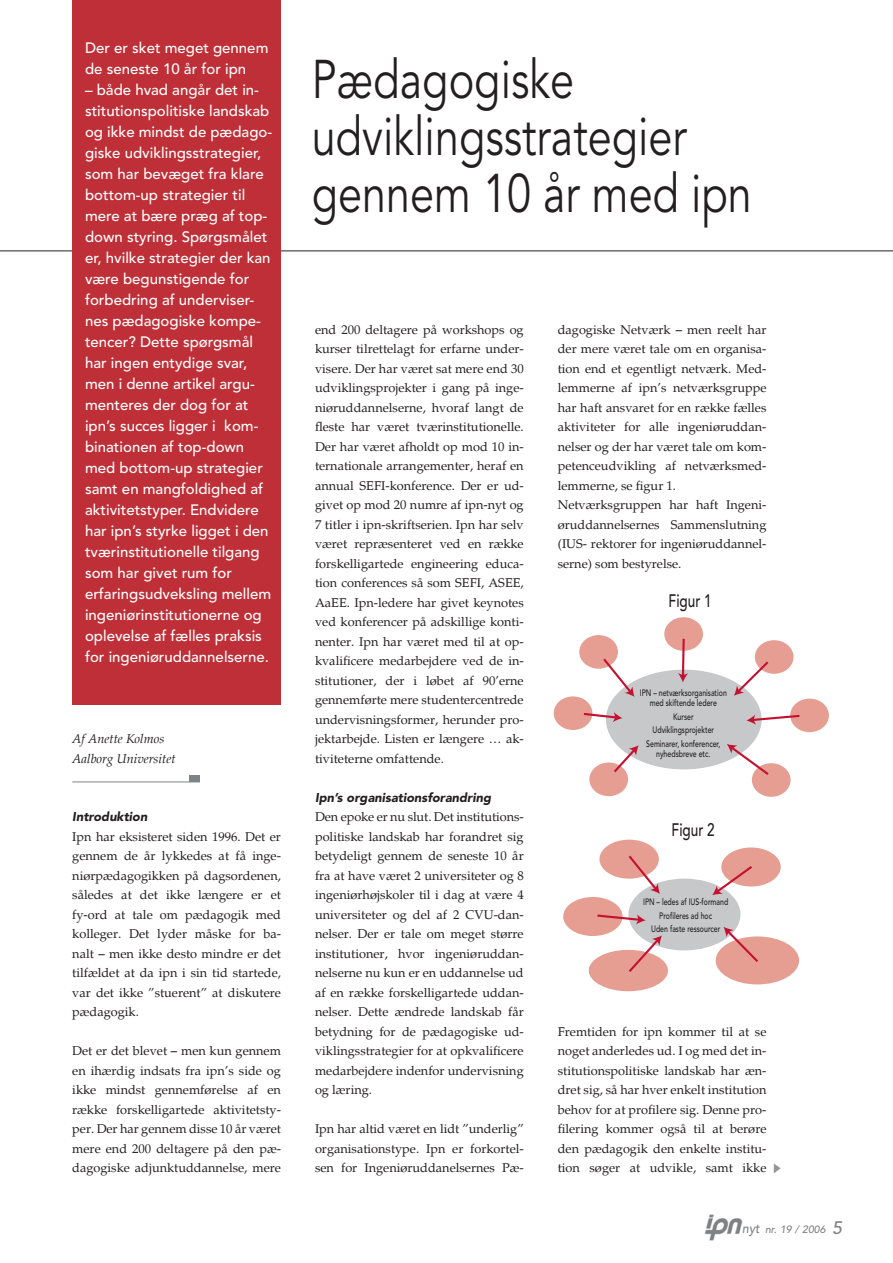
<style>
.page{position:relative;width:893px;height:1263px;background:#fff}
.page>*{position:absolute;margin:0;border:0;box-sizing:border-box;transform-origin:0 0}
.t1{font:54px/57px "Avenir";color:#231f20;scale:.8 1}
.t2{font:500 18px "Avenir";color:#231f20;scale:.75 1}
.t3{font:500 15px/21px "Avenir";color:#fff}
.t4{font:12.75px/19.5px "Palatino";color:#231f20;text-align:justify}
.t5{font:italic 900 12.75px "Avenir";color:#231f20}
.t6{font:italic 12.75px/19.5px "Palatino";color:#231f20}
.t7{font:italic 500 10.5px "Avenir";color:#808284}
.t8{font:500 9.3px/13.5px "Avenir";color:#231f20;text-align:center;scale:.75 1}
.s1{font-size:13.5px}
.s2{font-size:18px}
</style>
<div class="page">
<hr style="left:0;top:251px;width:893px;height:1px;background:#231f20">
<img style="left:705px;top:1214px;width:37px;height:27px">
<svg style="left:774px;top:1164px;width:7px;height:9px"></svg>
<div style="left:72px;top:0;width:209px;height:704px;background:#bf2f37"></div>
<div style="left:628px;top:878px;width:112px;height:72px;background:#c6c8ca;border-radius:50%"></div>
<div style="left:599px;top:840px;width:60px;height:39px;background:#e59e91;border-radius:50%"></div>
<div style="left:563px;top:897px;width:60px;height:39px;background:#e59e91;border-radius:50%"></div>
<div style="left:589px;top:950px;width:79px;height:41px;background:#e59e91;border-radius:50%"></div>
<div style="left:716px;top:936px;width:83px;height:48px;background:#e59e91;border-radius:50%"></div>
<div style="left:721px;top:847px;width:60px;height:39px;background:#e59e91;border-radius:50%"></div>
<div style="left:589px;top:762px;width:39px;height:34px;background:#e59e91;border-radius:50%"></div>
<div style="left:554px;top:696px;width:38px;height:34px;background:#e59e91;border-radius:50%"></div>
<div style="left:579px;top:635px;width:39px;height:34px;background:#e59e91;border-radius:50%"></div>
<div style="left:664px;top:617px;width:39px;height:34px;background:#e59e91;border-radius:50%"></div>
<div style="left:755px;top:640px;width:38px;height:34px;background:#e59e91;border-radius:50%"></div>
<div style="left:790px;top:699px;width:39px;height:33px;background:#e59e91;border-radius:50%"></div>
<div style="left:752px;top:763px;width:39px;height:34px;background:#e59e91;border-radius:50%"></div>
<div style="left:606px;top:670px;width:156px;height:99px;background:#c6c8ca;border-radius:50%"></div>
<svg style="left:583px;top:711px;width:39px;height:11px"></svg>
<svg style="left:601px;top:656px;width:33px;height:41px"></svg>
<svg style="left:727px;top:744px;width:44px;height:33px"></svg>
<svg style="left:734px;top:660px;width:37px;height:36px"></svg>
<svg style="left:678px;top:638px;width:10px;height:44px"></svg>
<svg style="left:746px;top:713px;width:54px;height:12px"></svg>
<svg style="left:612px;top:745px;width:27px;height:30px"></svg>
<svg style="left:626px;top:853px;width:34px;height:41px"></svg>
<svg style="left:597px;top:913px;width:49px;height:11px"></svg>
<svg style="left:626px;top:935px;width:36px;height:37px"></svg>
<svg style="left:723px;top:927px;width:37px;height:35px"></svg>
<svg style="left:712px;top:864px;width:42px;height:31px"></svg>
<hr style="left:72px;top:782px;width:128px;height:1px;background:#808284">
<div style="left:189px;top:775px;width:10px;height:7px;background:#808284"></div>
<p class="t3" style="left:85px;top:39px;width:185px">Der er sket meget gennem de seneste 10 år for ipn</p>
<p class="t3" style="left:85px;top:81px;width:189px">– både hvad angår det in&shy;stitutionspolitiske landskab og ikke mindst de pædago&shy;giske udviklingsstrategier, som har bevæget fra klare bottom-up strategier til mere at bære præg af top&shy;down styring. Spørgsmålet er, hvilke strategier der kan være begunstigende for forbedring af underviser&shy;nes pædagogiske kompe&shy;tencer? Dette spørgsmål har ingen entydige svar, men i denne artikel argu&shy;menteres der dog for at ipn’s succes ligger i kom&shy;binationen af top-down med bottom-up strategier samt en mangfoldighed af aktivitetstyper. Endvidere har ipn’s styrke ligget i den tværinstitutionelle tilgang som har givet rum for erfaringsudveksling mellem ingeniørinstitutionerne og oplevelse af fælles praksis for ingeniøruddannelserne.</p>
<p class="t6" style="left:72px;top:729px;width:105px">Af Anette Kolmos<br>Aalborg Universitet</p>
<p class="t5" style="left:72px;top:812px;width:77px">Introduktion</p>
<p class="t4" style="left:72px;top:827px;width:210px">Ipn har eksisteret siden 1996. Det er gennem de år lykkedes at få inge&shy;niørpædagogikken på dagsordenen, således at det ikke længere er et fy-ord at tale om pædagogik med kolleger. Det lyder måske for ba&shy;nalt – men ikke desto mindre er det tilfældet at da ipn i sin tid startede, var det ikke ”stuerent” at diskutere pædagogik.</p>
<p class="t4" style="left:72px;top:1041px;width:210px">Det er det blevet – men kun gennem en ihærdig indsats fra ipn’s side og ikke mindst gennemførelse af en række forskelligartede aktivitetsty&shy;per. Der har gennem disse 10 år været mere end 200 deltagere på den pæ&shy;dagogiske adjunktuddannelse, mere</p>
<h1 class="t1" style="left:312px;top:57px;width:552px">Pædagogiske udviklingsstrategier gennem 10 år med ipn</h1>
<p class="t4" style="left:315px;top:320px;width:210px">end 200 deltagere på workshops og kurser tilrettelagt for erfarne under&shy;visere. Der har været sat mere end 30 udviklingsprojekter i gang på inge&shy;niøruddannelserne, hvoraf langt de fleste har været tværinstitutionelle.<br>Der har været afholdt op mod 10 in&shy;ternationale arrangementer, heraf en annual SEFI-konference. Der er ud&shy;givet op mod 20 numre af ipn-nyt og 7 titler i ipn-skriftserien. Ipn har selv været repræsenteret ved en række forskelligartede engineering educa&shy;tion conferences så som SEFI, ASEE, AaEE. Ipn-ledere har givet keynotes ved konferencer på adskillige konti&shy;nenter. Ipn har været med til at op&shy;kvalificere medarbejdere ved de in&shy;stitutioner, der i løbet af 90’erne gennemførte mere studentercentrede undervisningsformer, herunder pro&shy;jektarbejde. Listen er længere … ak&shy;tiviteterne omfattende.</p>
<p class="t5" style="left:315px;top:792px;width:178px">Ipn’s organisationsforandring</p>
<p class="t4" style="left:315px;top:807px;width:210px">Den epoke er nu slut. Det institutions&shy;politiske landskab har forandret sig betydeligt gennem de seneste 10 år fra at have været 2 universiteter og 8 ingeniørhøjskoler til i dag at være 4 universiteter og del af 2 CVU-dan&shy;nelser. Der er tale om meget større institutioner, hvor ingeniøruddan&shy;nelserne nu kun er en uddannelse ud af en række forskelligartede uddan&shy;nelser. Dette ændrede landskab får betydning for de pædagogiske ud&shy;viklingsstrategier for at opkvalificere medarbejdere indenfor undervisning og læring.</p>
<p class="t4" style="left:315px;top:1119px;width:210px">Ipn har altid været en lidt ”underlig” organisationstype. Ipn er forkortel&shy;sen for Ingeniøruddanelsernes Pæ-</p>
<p class="t4" style="left:558px;top:320px;width:210px;text-align:left">dagogiske Netværk – men reelt har der mere været tale om en organisa&shy;tion end et egentligt netværk. Med&shy;lemmerne af ipn’s netværksgruppe har haft ansvaret for en række fælles aktiviteter for alle ingeniøruddan&shy;nelser og der har været tale om kom&shy;petenceudvikling af netværksmed&shy;lemmerne, se figur 1.<br>Netværksgruppen har haft Ingeni&shy;øruddannelsernes Sammenslutning (IUS- rektorer for ingeniøruddannel&shy;serne) som bestyrelse.</p>
<h2 class="t2" style="left:669px;top:594px;width:59px">Figur 1</h2>
<p class="t8" style="left:640px;top:688px;width:118px;line-height:10.5px">IPN – netværksorganisation med skiftende ledere</p>
<p class="t8" style="left:646px;top:711px;width:100px">Kurser<br>Udviklingsprojekter<br>Seminarer, konferencer,</p>
<p class="t8" style="left:656px;top:748px;width:74px">nyhedsbreve etc.</p>
<h2 class="t2" style="left:672px;top:823px;width:59px">Figur 2</h2>
<p class="t8" style="left:643px;top:896px;width:115px">IPN – ledes af IUS-formand<br>Profileres ad hoc<br>Uden faste ressourcer</p>
<p class="t4" style="left:558px;top:1022px;width:210px">Fremtiden for ipn kommer til at se noget anderledes ud. I og med det in&shy;stitutionspolitiske landskab har æn&shy;dret sig, så har hver enkelt institution behov for at profilere sig. Denne pro&shy;filering kommer også til at berøre den pædagogik den enkelte institu&shy;tion søger at udvikle, samt ikke</p>
<p class="t7" style="left:742px;top:1225px;width:101px"><span class="s1">nyt</span> nr. 19 / 2006 <span class="s2">5</span></p>
</div>
